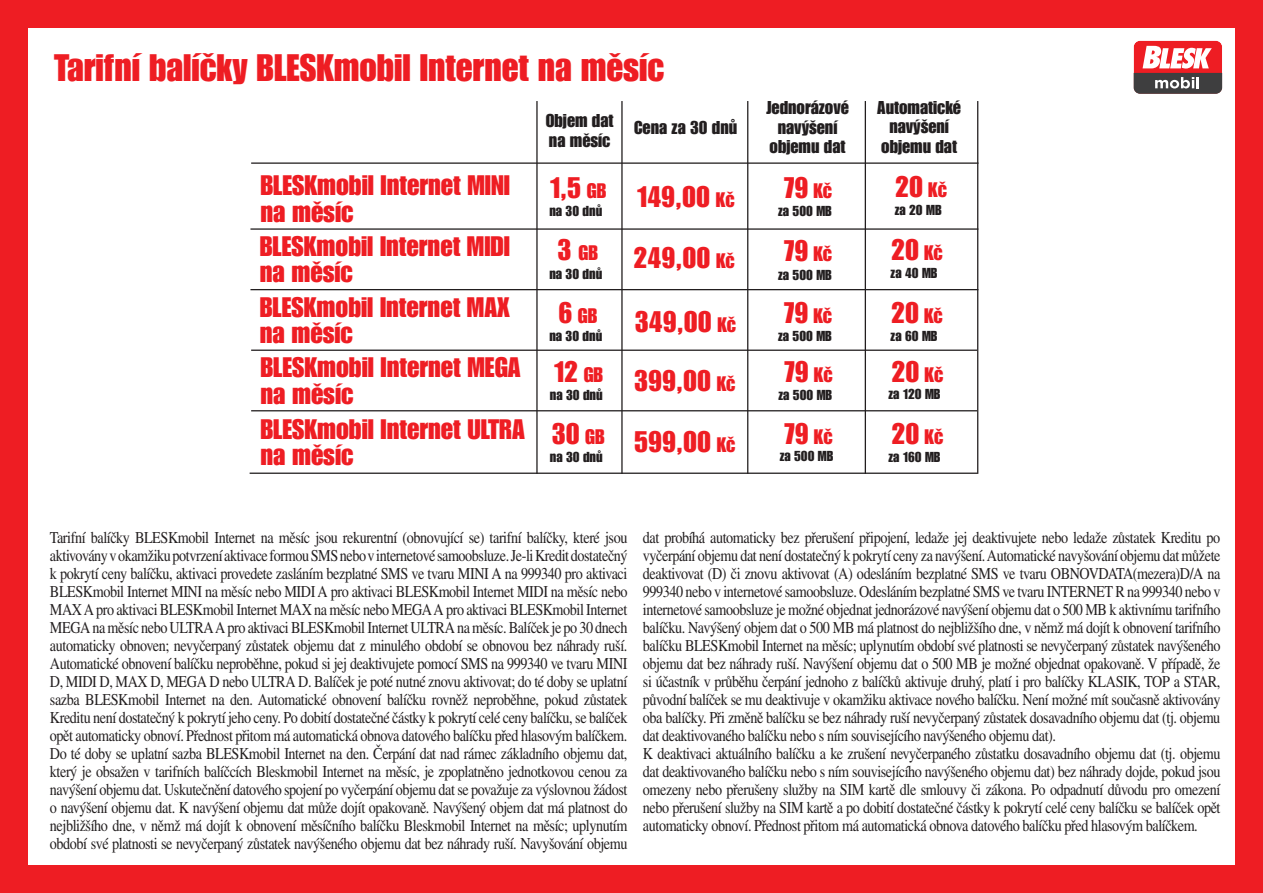
<style>
.page{position:relative;width:1263px;height:893px;background:#fff}
.page>*{position:absolute;margin:0;border:0;box-sizing:border-box;transform-origin:0 0}
.t1{font:37.5px "Impact LT Std Q";color:#ee1d23}
.t2{font:29.1px "Impact LT Std Q";color:#ee1d23}
.t3{font:27.6px/26.2px "Impact LT Std Q";color:#ee1d23}
.t4{font:20.55px "Impact LT Std Q";color:#ee1d23}
.t5{font:18.15px/19.5px "Impact LT Std Q";color:#221e1f;text-align:center}
.t6{font:16.5px/18px "Times LT Std";letter-spacing:-.03em;color:#231f20;text-align:justify;scale:.86 1}
.t7{font:14.1px "Impact LT Std Q";color:#221e1f}
.s1{font-size:20.55px}
.s2{font-size:29.1px}
</style>
<div class="page">
<div style="left:0;top:0;width:28px;height:879px;background:#ee1d23"></div>
<div style="left:1235px;top:0;width:28px;height:893px;background:#ee1d23"></div>
<div style="left:0;top:0;width:1263px;height:28px;background:#ee1d23"></div>
<div style="left:0;top:865px;width:1263px;height:28px;background:#ee1d23"></div>
<hr style="left:251px;top:162px;width:727px;height:2px;background:#221e1f">
<hr style="left:536px;top:101px;width:2px;height:373px;background:#221e1f">
<hr style="left:747px;top:101px;width:1px;height:373px;background:#221e1f">
<hr style="left:621px;top:101px;width:2px;height:373px;background:#221e1f">
<hr style="left:250px;top:228px;width:728px;height:2px;background:#221e1f">
<hr style="left:250px;top:289px;width:728px;height:1px;background:#221e1f">
<hr style="left:251px;top:350px;width:726px;height:1px;background:#221e1f">
<hr style="left:251px;top:410px;width:726px;height:1px;background:#221e1f">
<hr style="left:250px;top:473px;width:727px;height:1px;background:#221e1f">
<hr style="left:865px;top:101px;width:1px;height:373px;background:#221e1f">
<hr style="left:977px;top:101px;width:1px;height:373px;background:#221e1f">
<svg style="left:1133px;top:40px;width:90px;height:54px"></svg>
<p class="t1" style="left:54px;top:46px;width:612px">Tarifní balíčky BLESKmobil Internet na měsíc</p>
<p class="t3" style="left:260px;top:173px;width:251px">BLESKmobil Internet MINI</p>
<p class="t3" style="left:260px;top:199px;width:95px">na měsíc</p>
<p class="t5" style="left:546px;top:111px;width:69px">Objem dat</p>
<p class="t5" style="left:549px;top:131px;width:63px">na měsíc</p>
<p class="t5" style="left:634px;top:118px;width:105px">Cena za 30 dnů</p>
<p class="t2" style="left:549px;top:171px;width:58px">1,5 <span class="s1">GB</span></p>
<p class="t2" style="left:636px;top:179px;width:99px">149,00 <span class="s1">Kč</span></p>
<p class="t7" style="left:549px;top:203px;width:54px">na 30 dnů</p>
<p class="t5" style="left:766px;top:98px;width:84px">Jednorázové</p>
<p class="t5" style="left:778px;top:118px;width:61px">navýšení</p>
<p class="t5" style="left:770px;top:137px;width:77px">objemu dat</p>
<p class="t2" style="left:784px;top:170px;width:50px">79 <span class="s1">Kč</span></p>
<p class="t7" style="left:778px;top:203px;width:55px">za 500 MB</p>
<p class="t3" style="left:260px;top:233px;width:252px">BLESKmobil Internet MIDI</p>
<p class="t3" style="left:260px;top:260px;width:95px">na měsíc</p>
<p class="t3" style="left:260px;top:294px;width:252px">BLESKmobil Internet MAX</p>
<p class="t3" style="left:260px;top:320px;width:95px">na měsíc</p>
<p class="t3" style="left:260px;top:355px;width:262px">BLESKmobil Internet MEGA</p>
<p class="t3" style="left:260px;top:381px;width:95px">na měsíc</p>
<p class="t3" style="left:260px;top:416px;width:266px">BLESKmobil Internet ULTRA na měsíc</p>
<p class="t4" style="left:558px;top:241px;width:42px"><span class="s2">3</span> GB</p>
<p class="t7" style="left:549px;top:266px;width:54px">na 30 dnů</p>
<p class="t4" style="left:558px;top:304px;width:40px"><span class="s2">6</span> GB</p>
<p class="t2" style="left:553px;top:354px;width:51px">12 <span class="s1">GB</span></p>
<p class="t7" style="left:549px;top:328px;width:54px">na 30 dnů</p>
<p class="t7" style="left:550px;top:386px;width:54px">na 30 dnů</p>
<p class="t2" style="left:552px;top:417px;width:54px">30 <span class="s1">GB</span></p>
<p class="t7" style="left:550px;top:449px;width:54px">na 30 dnů</p>
<p class="t2" style="left:634px;top:241px;width:103px">249,00 <span class="s1">Kč</span></p>
<p class="t2" style="left:784px;top:233px;width:50px">79 <span class="s1">Kč</span></p>
<p class="t7" style="left:778px;top:266px;width:55px">za 500 MB</p>
<p class="t2" style="left:635px;top:305px;width:103px">349,00 <span class="s1">Kč</span></p>
<p class="t2" style="left:634px;top:363px;width:103px">399,00 <span class="s1">Kč</span></p>
<p class="t2" style="left:634px;top:425px;width:103px">599,00 <span class="s1">Kč</span></p>
<p class="t2" style="left:784px;top:296px;width:50px">79 <span class="s1">Kč</span></p>
<p class="t2" style="left:784px;top:355px;width:50px">79 <span class="s1">Kč</span></p>
<p class="t7" style="left:778px;top:328px;width:55px">za 500 MB</p>
<p class="t7" style="left:778px;top:387px;width:55px">za 500 MB</p>
<p class="t2" style="left:784px;top:417px;width:50px">79 <span class="s1">Kč</span></p>
<p class="t7" style="left:780px;top:448px;width:55px">za 500 MB</p>
<p class="t5" style="left:877px;top:98px;width:85px">Automatické</p>
<p class="t5" style="left:881px;top:117px;width:77px">navýšení objemu dat</p>
<p class="t2" style="left:895px;top:169px;width:53px">20 <span class="s1">Kč</span></p>
<p class="t7" style="left:895px;top:202px;width:48px">za 20 MB</p>
<p class="t2" style="left:891px;top:233px;width:53px">20 <span class="s1">Kč</span></p>
<p class="t7" style="left:891px;top:265px;width:48px">za 40 MB</p>
<p class="t2" style="left:891px;top:296px;width:53px">20 <span class="s1">Kč</span></p>
<p class="t2" style="left:891px;top:355px;width:53px">20 <span class="s1">Kč</span></p>
<p class="t7" style="left:891px;top:327px;width:48px">za 60 MB</p>
<p class="t7" style="left:888px;top:386px;width:54px">za 120 MB</p>
<p class="t2" style="left:891px;top:417px;width:53px">20 <span class="s1">Kč</span></p>
<p class="t7" style="left:888px;top:449px;width:54px">za 160 MB</p>
<p class="t6" style="left:50px;top:528px;width:673px">Tarifní balíčky BLESKmobil Internet na měsíc jsou rekurentní (obnovující se) tarifní balíčky, které jsou aktivovány v okamžiku potvrzení aktivace formou SMS nebo v internetové samoobsluze. Je-li Kredit dostatečný k pokrytí ceny balíčku, aktivaci provedete zasláním bezplatné SMS ve tvaru MINI A na 999340 pro aktivaci BLESKmobil Internet MINI na měsíc nebo MIDI A pro aktivaci BLESKmobil Internet MIDI na měsíc nebo MAX A pro aktivaci BLESKmobil Internet MAX na měsíc nebo MEGA A pro aktivaci BLESKmobil Internet MEGA na měsíc nebo ULTRA A pro aktivaci BLESKmobil Internet ULTRA na měsíc. Balíček je po 30 dnech automaticky obnoven; nevyčerpaný zůstatek objemu dat z minulého období se obnovou bez náhrady ruší.<br>Automatické obnovení balíčku neproběhne, pokud si jej deaktivujete pomocí SMS na 999340 ve tvaru MINI D, MIDI D, MAX D, MEGA D nebo ULTRA D. Balíček je poté nutné znovu aktivovat; do té doby se uplatní sazba BLESKmobil Internet na den. Automatické obnovení balíčku rovněž neproběhne, pokud zůstatek Kreditu není dostatečný k pokrytí jeho ceny. Po dobití dostatečné částky k pokrytí celé ceny balíčku, se balíček opět automaticky obnoví. Přednost přitom má automatická obnova datového balíčku před hlasovým balíčkem.<br>Do té doby se uplatní sazba BLESKmobil Internet na den. Čerpání dat nad rámec základního objemu dat, který je obsažen v tarifních balíčcích Bleskmobil Internet na měsíc, je zpoplatněno jednotkovou cenou za navýšení objemu dat. Uskutečnění datového spojení po vyčerpání objemu dat se považuje za výslovnou žádost o navýšení objemu dat. K navýšení objemu dat může dojít opakovaně. Navýšený objem dat má platnost do nejbližšího dne, v němž má dojít k obnovení měsíčního balíčku Bleskmobil Internet na měsíc; uplynutím období své platnosti se nevyčerpaný zůstatek navýšeného objemu dat bez náhrady ruší. Navyšování objemu</p>
<p class="t6" style="left:643px;top:528px;width:673px">dat probíhá automaticky bez přerušení připojení, ledaže jej deaktivujete nebo ledaže zůstatek Kreditu po vyčerpání objemu dat není dostatečný k pokrytí ceny za navýšení. Automatické navyšování objemu dat můžete deaktivovat (D) či znovu aktivovat (A) odesláním bezplatné SMS ve tvaru OBNOVDATA(mezera)D/A na 999340 nebo v internetové samoobsluze. Odesláním bezplatné SMS ve tvaru INTERNET R na 999340 nebo v internetové samoobsluze je možné objednat jednorázové navýšení objemu dat o 500 MB k aktivnímu tarifního balíčku. Navýšený objem dat o 500 MB má platnost do nejbližšího dne, v němž má dojít k obnovení tarifního balíčku BLESKmobil Internet na měsíc; uplynutím období své platnosti se nevyčerpaný zůstatek navýšeného objemu dat bez náhrady ruší. Navýšení objemu dat o 500 MB je možné objednat opakovaně. V případě, že si účastník v průběhu čerpání jednoho z balíčků aktivuje druhý, platí i pro balíčky KLASIK, TOP a STAR, původní balíček se mu deaktivuje v okamžiku aktivace nového balíčku. Není možné mít současně aktivovány oba balíčky. Při změně balíčku se bez náhrady ruší nevyčerpaný zůstatek dosavadního objemu dat (tj. objemu dat deaktivovaného balíčku nebo s ním souvisejícího navýšeného objemu dat).</p>
<p class="t6" style="left:643px;top:744px;width:673px">K deaktivaci aktuálního balíčku a ke zrušení nevyčerpaného zůstatku dosavadního objemu dat (tj. objemu dat deaktivovaného balíčku nebo s ním souvisejícího navýšeného objemu dat) bez náhrady dojde, pokud jsou omezeny nebo přerušeny služby na SIM kartě dle smlouvy či zákona. Po odpadnutí důvodu pro omezení nebo přerušení služby na SIM kartě a po dobití dostatečné částky k pokrytí celé ceny balíčku se balíček opět automaticky obnoví. Přednost přitom má automatická obnova datového balíčku před hlasovým balíčkem.</p>
</div>
